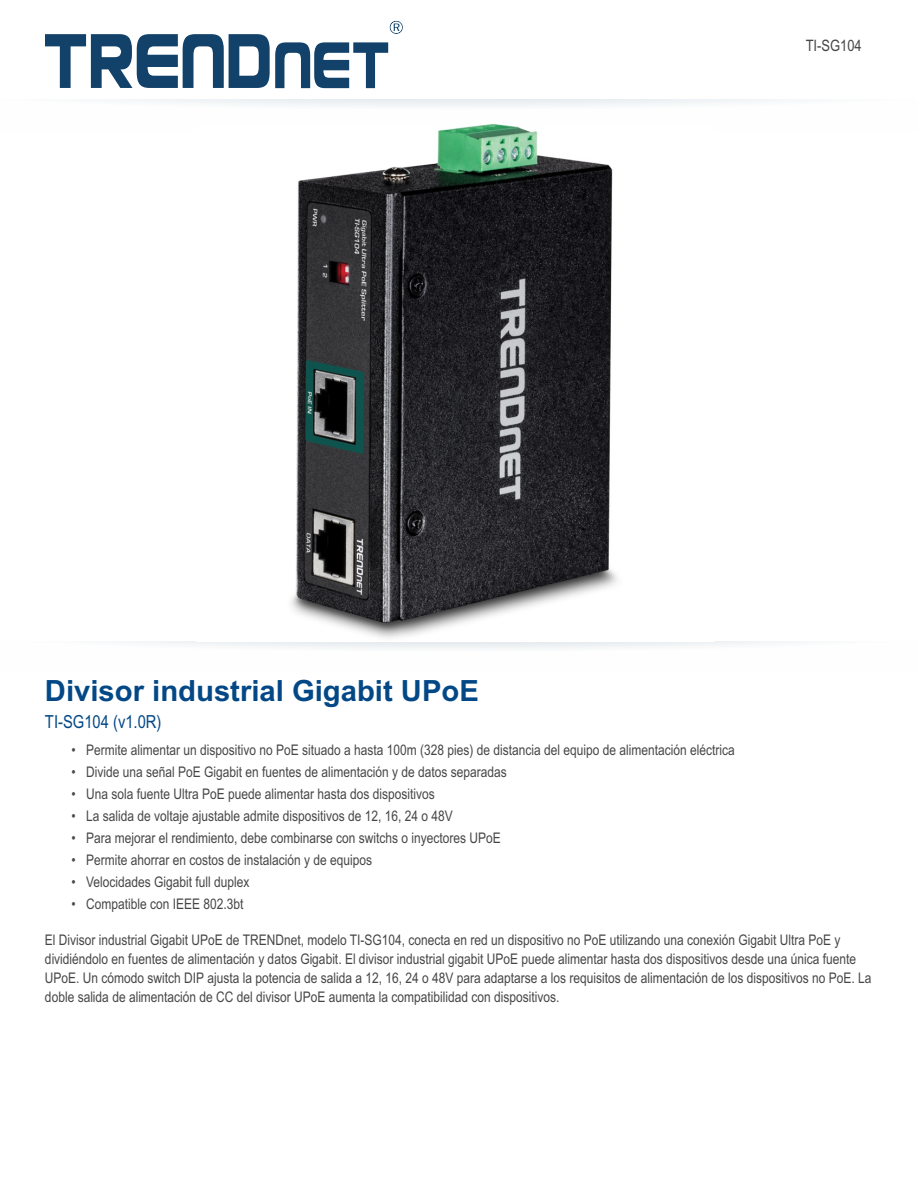
<style>
.page{position:relative;width:918px;height:1188px;background:#fff}
.page>*{position:absolute;margin:0;border:0;box-sizing:border-box;transform-origin:0 0}
.t1{font:700 29.25px "Arial";color:#034886}
.t2{font:18px "Arial Narrow";color:#034886}
.t3{font:15.75px "Arial Narrow";color:#464646}
.t4{font:14.7px/19px "Arial Narrow";color:#464646}
</style>
<div class="page">
<div style="left:0;top:99px;width:918px;height:32px;background:linear-gradient(to right,#fbfcfc,#fcfcfd)"></div>
<svg style="left:143px;top:642px;width:636px;height:7px"></svg>
<img style="left:197px;top:124px;width:517px;height:514px">
<svg style="left:45px;top:21px;width:358px;height:67px"></svg>
<p class="t3" style="left:806px;top:39px;width:57px">TI-SG104</p>
<h1 class="t1" style="left:45px;top:679px;width:435px">Divisor industrial Gigabit UPoE</h1>
<p class="t2" style="left:45px;top:715px;width:118px">TI-SG104 (v1.0R)</p>
<p class="t4" style="left:72px;top:742px;width:665px">• Permite alimentar un dispositivo no PoE situado a hasta 100m (328 pies) de distancia del equipo de alimentación eléctrica</p>
<p class="t4" style="left:72px;top:764px;width:437px">• Divide una señal PoE Gigabit en fuentes de alimentación y de datos separadas</p>
<p class="t4" style="left:72px;top:786px;width:365px">• Una sola fuente Ultra PoE puede alimentar hasta dos dispositivos</p>
<p class="t4" style="left:72px;top:808px;width:383px">• La salida de voltaje ajustable admite dispositivos de 12, 16, 24 o 48V</p>
<p class="t4" style="left:72px;top:829px;width:431px">• Para mejorar el rendimiento, debe combinarse con switchs o inyectores UPoE</p>
<p class="t4" style="left:72px;top:851px;width:302px">• Permite ahorrar en costos de instalación y de equipos</p>
<p class="t4" style="left:72px;top:873px;width:179px">• Velocidades Gigabit full duplex</p>
<p class="t4" style="left:72px;top:895px;width:173px">• Compatible con IEEE 802.3bt</p>
<p class="t4" style="left:45px;top:932px;width:828px">El Divisor industrial Gigabit UPoE de TRENDnet, modelo TI-SG104, conecta en red un dispositivo no PoE utilizando una conexión Gigabit Ultra PoE y dividiéndolo en fuentes de alimentación y datos Gigabit. El divisor industrial gigabit UPoE puede alimentar hasta dos dispositivos desde una única fuente UPoE. Un cómodo switch DIP ajusta la potencia de salida a 12, 16, 24 o 48V para adaptarse a los requisitos de alimentación de los dispositivos no PoE. La doble salida de alimentación de CC del divisor UPoE aumenta la compatibilidad con dispositivos.</p>
</div>
